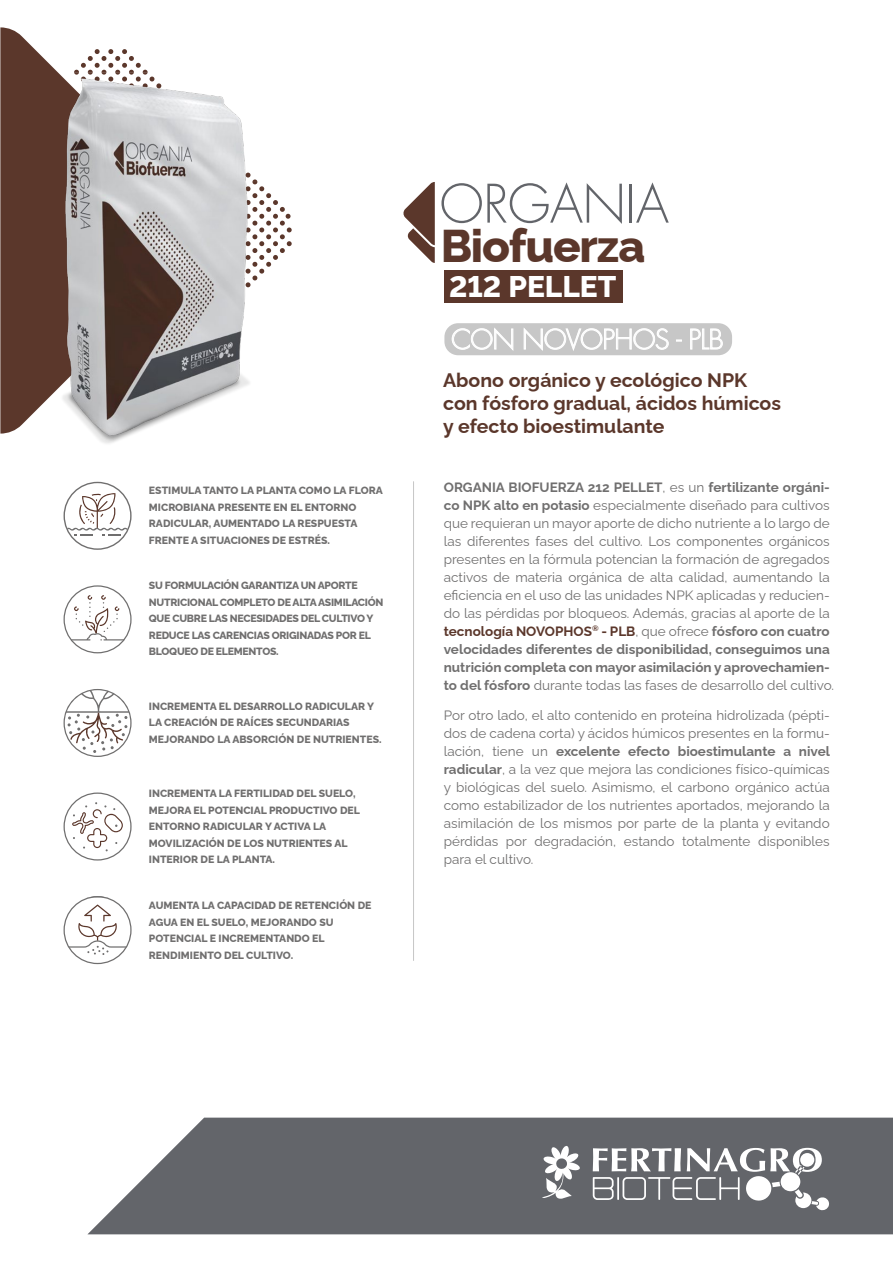
<style>
.page{position:relative;width:893px;height:1263px;background:#fff}
.page>*{position:absolute;margin:0;border:0;box-sizing:border-box;transform-origin:0 0}
.t1{font:300 51.6px "Futura LT";letter-spacing:-.01em;color:#63656a}
.t2{font:800 45.9px "Raleway";letter-spacing:-.025em;color:#5b372b}
.t3{font:800 29.85px "Raleway";color:#fff}
.t4{font:700 19.5px/23.4px "Raleway";color:#5b372b}
.t5{font:13.5px/18px "Raleway";color:#706f6f}
.t6{font:800 10.5px/16.5px "Raleway";color:#706f6f}
.t7{font:800 10.5px/16.5px "Raleway";letter-spacing:-.025em;color:#706f6f}
.s1{font-weight:700}
.s2{font-weight:700;color:#5b372b}
</style>
<div class="page">
<svg style="left:0;top:27px;width:42px;height:29px"></svg>
<hr style="left:413px;top:482px;width:1px;height:478px;background:#c7c7c7">
<img style="left:0;top:56px;width:292px;height:388px">
<svg style="left:64px;top:689px;width:68px;height:68px"></svg>
<svg style="left:64px;top:792px;width:68px;height:68px"></svg>
<svg style="left:64px;top:482px;width:68px;height:68px"></svg>
<svg style="left:64px;top:585px;width:68px;height:68px"></svg>
<svg style="left:64px;top:896px;width:68px;height:68px"></svg>
<svg style="left:88px;top:1117px;width:805px;height:117px;background:#717377"></svg>
<svg style="left:542px;top:1145px;width:38px;height:55px"></svg>
<svg style="left:593px;top:1148px;width:236px;height:63px"></svg>
<div style="left:444px;top:323px;width:288px;height:32px;background:#c7c7c7;border-radius:14px"></div>
<svg style="left:452px;top:328px;width:61px;height:22px"></svg>
<svg style="left:524px;top:328px;width:145px;height:23px"></svg>
<svg style="left:690px;top:329px;width:33px;height:20px"></svg>
<svg style="left:403px;top:182px;width:32px;height:81px"></svg>
<div style="left:444px;top:270px;width:178px;height:32px;background:#5b372b"></div>
<p class="t6" style="left:149px;top:481px;width:235px">ESTIMULA TANTO LA PLANTA COMO LA FLORA MICROBIANA PRESENTE EN EL ENTORNO RADICULAR, AUMENTADO LA RESPUESTA FRENTE A SITUACIONES DE ESTRÉS.</p>
<p class="t7" style="left:149px;top:576px;width:236px">SU FORMULACIÓN GARANTIZA UN APORTE NUTRICIONAL COMPLETO DE ALTA ASIMILACIÓN QUE CUBRE LAS NECESIDADES DEL CULTIVO Y REDUCE LAS CARENCIAS ORIGINADAS POR EL BLOQUEO DE ELEMENTOS.</p>
<p class="t6" style="left:149px;top:696px;width:234px">INCREMENTA EL DESARROLLO RADICULAR Y<br>LA CREACIÓN DE RAÍCES SECUNDARIAS<br>MEJORANDO LA ABSORCIÓN DE NUTRIENTES.</p>
<p class="t6" style="left:149px;top:784px;width:213px">INCREMENTA LA FERTILIDAD DEL SUELO,<br>MEJORA EL POTENCIAL PRODUCTIVO DEL<br>ENTORNO RADICULAR Y ACTIVA LA<br>MOVILIZACIÓN DE LOS NUTRIENTES AL<br>INTERIOR DE LA PLANTA.</p>
<p class="t6" style="left:149px;top:896px;width:224px">AUMENTA LA CAPACIDAD DE RETENCIÓN DE<br>AGUA EN EL SUELO, MEJORANDO SU<br>POTENCIAL E INCREMENTANDO EL<br>RENDIMIENTO DEL CULTIVO.</p>
<h1 class="t1" style="left:440px;top:172px;width:231px">ORGANIA</h1>
<h2 class="t2" style="left:441px;top:209px;width:206px">Biofuerza</h2>
<h3 class="t3" style="left:449px;top:262px;width:169px">212 PELLET</h3>
<h3 class="t4" style="left:443px;top:366px;width:339px">Abono orgánico y ecológico NPK con fósforo gradual, ácidos húmicos y efecto bioestimulante</h3>
<p class="t5" style="left:444px;top:476px;width:392px"><span class="s1">ORGANIA BIOFUERZA 212 PELLET</span>, es un <span class="s1">fertilizante orgáni&shy;co NPK alto en potasio</span> especialmente diseñado para cultivos que requieran un mayor aporte de dicho nutriente a lo largo de las diferentes fases del cultivo. Los componentes orgánicos presentes en la fórmula potencian la formación de agregados activos de materia orgánica de alta calidad, aumentando la eficiencia en el uso de las unidades NPK aplicadas y reducien&shy;do las pérdidas por bloqueos. Además, gracias al aporte de la <span class="s2">tecnología NOVOPHOS</span><sup>®</sup> <span class="s2">- PLB</span>, que ofrece <span class="s1">fósforo con cuatro velocidades diferentes de disponibilidad, conseguimos una nutrición completa con mayor asimilación y aprovechamien&shy;to del fósforo</span> durante todas las fases de desarrollo del cultivo.</p>
<p class="t5" style="left:444px;top:704px;width:388px;text-align:justify">Por otro lado, el alto contenido en proteína hidrolizada (pépti&shy;dos de cadena corta) y ácidos húmicos presentes en la formu&shy;lación, tiene un <span class="s1">excelente efecto bioestimulante a nivel radicular</span>, a la vez que mejora las condiciones físico-químicas y biológicas del suelo. Asimismo, el carbono orgánico actúa como estabilizador de los nutrientes aportados, mejorando la asimilación de los mismos por parte de la planta y evitando pérdidas por degradación, estando totalmente disponibles para el cultivo.</p>
</div>
